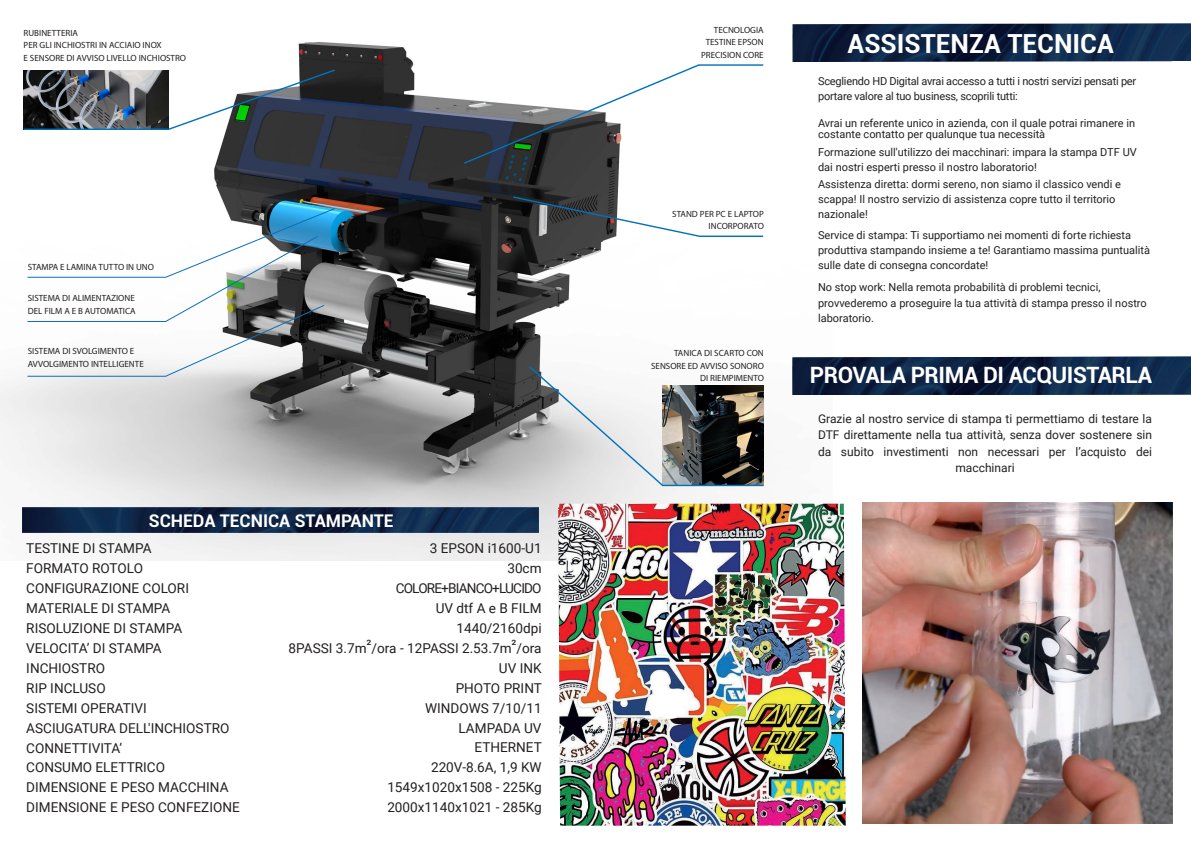
<style>
.page{position:relative;width:1191px;height:842px;background:#fff}
.page>*{position:absolute;margin:0;border:0;box-sizing:border-box;transform-origin:0 0}
.t1{font:700 26.3px "Roboto";color:#fff}
.t2{font:700 23px "Roboto";color:#fff}
.t3{font:700 22.5px "Roboto";letter-spacing:-.02em;color:#fff}
.t4{font:700 17.5px "Roboto";color:#fff}
.t5{font:13.6px/19.9px "Roboto";color:#231f20}
.t6{font:12px/16.4px "Roboto";color:#231f20;text-align:center}
.t7{font:11px/15.2px "Roboto";color:#231f20}
.t8{font:11px/15.2px "Roboto";letter-spacing:-.02em;color:#231f20}
.t9{font:9px/12.5px "Myriad Pro";color:#231f20;text-align:right}
</style>
<div class="page">
<img style="left:0;top:41px;width:832px;height:520px">
<img style="left:792px;top:357px;width:399px;height:38px">
<img style="left:792px;top:23px;width:399px;height:39px">
<svg style="left:512px;top:195px;width:252px;height:43px"></svg>
<svg style="left:462px;top:64px;width:302px;height:101px"></svg>
<svg style="left:528px;top:365px;width:236px;height:122px"></svg>
<svg style="left:26px;top:207px;width:310px;height:170px"></svg>
<img style="left:22px;top:507px;width:517px;height:26px">
<img style="left:862px;top:502px;width:310px;height:322px">
<img style="left:558px;top:504px;width:287px;height:322px">
<svg style="left:22px;top:68px;width:315px;height:63px"></svg>
<p class="t9" style="left:24px;top:26px;width:164px;text-align:left">RUBINETTERIA<br>PER GLI INCHIOSTRI IN ACCIAIO INOX<br>E SENSORE DI AVVISO LIVELLO INCHIOSTRO</p>
<p class="t9" style="left:28px;top:261px;width:128px">STAMPA E LAMINA TUTTO IN UNO</p>
<p class="t9" style="left:28px;top:292px;width:109px;text-align:left">SISTEMA DI ALIMENTAZIONE<br>DEL FILM A E B AUTOMATICA</p>
<p class="t9" style="left:28px;top:345px;width:117px;text-align:left">SISTEMA DI SVOLGIMENTO E<br>AVVOLGIMENTO INTELLIGENTE</p>
<h3 class="t4" style="left:149px;top:508px;width:246px">SCHEDA TECNICA STAMPANTE</h3>
<p class="t5" style="left:26px;top:538px;width:215px">TESTINE DI STAMPA<br>FORMATO ROTOLO<br>CONFIGURAZIONE COLORI<br>MATERIALE DI STAMPA<br>RISOLUZIONE DI STAMPA<br>VELOCITA’ DI STAMPA<br>INCHIOSTRO<br>RIP INCLUSO<br>SISTEMI OPERATIVI<br>ASCIUGATURA DELL'INCHIOSTRO<br>CONNETTIVITA’<br>CONSUMO ELETTRICO<br>DIMENSIONE E PESO MACCHINA<br>DIMENSIONE E PESO CONFEZIONE</p>
<p class="t5" style="left:288px;top:538px;width:255px;text-align:right">3 EPSON i1600-U1<br>30cm<br>COLORE+BIANCO+LUCIDO<br>UV dtf A e B FILM<br>1440/2160dpi<br>8PASSI 3.7m /ora - 12PASSI 2.53.7m /ora</p>
<p class="t5" style="left:366px;top:629px;width:6px">2</p>
<p class="t5" style="left:499px;top:625px;width:44px;line-height:28.1px;text-indent:13px">2<br>UV INK</p>
<p class="t5" style="left:387px;top:677px;width:156px;text-align:right">PHOTO PRINT<br>WINDOWS 7/10/11<br>LAMPADA UV<br>ETHERNET<br>220V-8.6A, 1,9 KW<br>1549x1020x1508 - 225Kg<br>2000x1140x1021 - 285Kg</p>
<p class="t9" style="left:701px;top:23px;width:64px">TECNOLOGIA<br>TESTINE EPSON<br>PRECISION CORE</p>
<p class="t9" style="left:672px;top:207px;width:93px">STAND PER PC E LAPTOP<br>INCORPORATO</p>
<p class="t9" style="left:651px;top:347px;width:114px">TANICA DI SCARTO CON<br>SENSORE ED AVVISO SONORO<br>DI RIEMPIMENTO</p>
<h1 class="t1" style="left:847px;top:25px;width:268px">ASSISTENZA TECNICA</h1>
<p class="t8" style="left:818px;top:73px;width:320px">Scegliendo HD Digital avrai accesso a tutti i nostri servizi pensati per portare valore al tuo business, scoprili tutti:</p>
<p class="t7" style="left:818px;top:117px;width:318px;line-height:11.2px">Avrai un referente unico in azienda, con il quale potrai rimanere in costante contatto per qualunque tua necessità</p>
<p class="t7" style="left:818px;top:144px;width:320px">Formazione sull'utilizzo dei macchinari: impara la stampa DTF UV dai nostri esperti presso il nostro laboratorio!</p>
<p class="t7" style="left:818px;top:176px;width:304px">Assistenza diretta: dormi sereno, non siamo il classico vendi e scappa! Il nostro servizio di assistenza copre tutto il territorio nazionale!</p>
<p class="t7" style="left:818px;top:227px;width:334px">Service di stampa: Ti supportiamo nei momenti di forte richiesta produttiva stampando insieme a te! Garantiamo massima puntualità sulle date di consegna concordate!</p>
<p class="t7" style="left:818px;top:279px;width:330px">No stop work: Nella remota probabilità di problemi tecnici, provvederemo a proseguire la tua attività di stampa presso il nostro laboratorio.</p>
<h2 class="t2" style="left:810px;top:359px;width:364px">PROVALA PRIMA DI ACQUISTARLA</h2>
<h3 class="t3" style="left:810px;top:359px;width:344px">PROVALA PRIMA DI ACQUISTARLA</h3>
<p class="t6" style="left:818px;top:410px;width:335px">Grazie al nostro service di stampa ti permettiamo di testare la DTF direttamente nella tua attività, senza dover sostenere sin da subito investimenti non necessari per l’acquisto dei macchinari</p>
</div>
